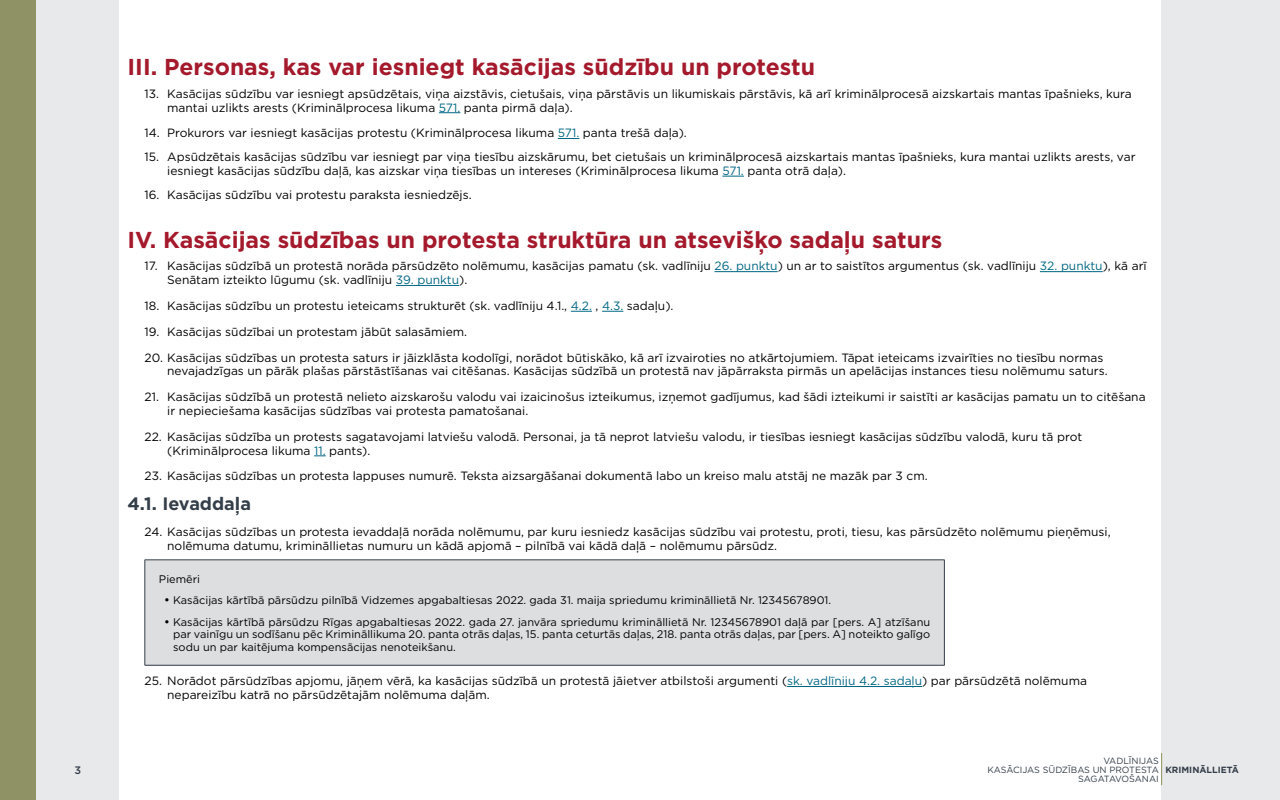
<style>
.page{position:relative;width:1280px;height:800px;background:#fff}
.page>*{position:absolute;margin:0;border:0;box-sizing:border-box;transform-origin:0 0}
._1_limenis_virsrakst{font:700 23px "Gotham";color:#a5192c}
._2_limenis_virsrakst{font:700 18px "Gotham";color:#343e49}
.t1{font:12px/13.8px "Gotham";color:#000}
.List_Paragraph{font:11px/12.7px "Gotham";color:#000;text-align:justify}
.t2{font:500 10.9px "Gotham";color:#343e49}
.t3{font:9px/9px "Gotham";letter-spacing:-.005em;color:#343e49;text-align:right}
.t4{font:700 9px "Gotham";color:#343e49}
.s1{color:#006684}
</style>
<div class="page">
<div style="left:0;top:0;width:119px;height:800px;background:#e8e9ea"></div>
<div style="left:0;top:0;width:36px;height:800px;background:#8f9265"></div>
<div style="left:1162px;top:0;width:118px;height:800px;background:#e8e9ea"></div>
<hr style="left:1161px;top:753px;width:1px;height:32px;background:#8f9265">
<svg style="left:439px;top:112px;width:21px;height:1px"></svg>
<svg style="left:558px;top:138px;width:21px;height:1px"></svg>
<svg style="left:722px;top:176px;width:22px;height:1px"></svg>
<hr style="left:715px;top:271px;width:63px;height:1px;background:#006684">
<hr style="left:1040px;top:271px;width:63px;height:1px;background:#006684">
<hr style="left:396px;top:285px;width:63px;height:1px;background:#006684">
<svg style="left:571px;top:311px;width:21px;height:1px"></svg>
<svg style="left:602px;top:311px;width:21px;height:1px"></svg>
<svg style="left:314px;top:456px;width:12px;height:1px"></svg>
<hr style="left:787px;top:686px;width:135px;height:1px;background:#006684">
<div style="left:145px;top:560px;width:799px;height:105px;background:#dddee0"></div>
<hr style="left:145px;top:560px;width:800px;height:1px;background:#343e49">
<hr style="left:145px;top:560px;width:1px;height:105px;background:#343e49">
<hr style="left:944px;top:560px;width:1px;height:105px;background:#343e49">
<hr style="left:145px;top:665px;width:800px;height:1px;background:#343e49">
<p class="_1_limenis_virsrakst" style="left:128px;top:52px;width:689px">III. Personas, kas var iesniegt kasācijas sūdzību un protestu</p>
<p class="t1" style="left:167px;top:86px;width:966px;text-indent:-23px">13. Kasācijas sūdzību var iesniegt apsūdzētais, viņa aizstāvis, cietušais, viņa pārstāvis un likumiskais pārstāvis, kā arī kriminālprocesā aizskartais mantas īpašnieks, kura mantai uzlikts arests (Kriminālprocesa likuma <span class="s1">571.</span> panta pirmā daļa).</p>
<p class="t1" style="left:145px;top:126px;width:544px">14. Prokurors var iesniegt kasācijas protestu (Kriminālprocesa likuma <span class="s1">571.</span> panta trešā daļa).</p>
<p class="t1" style="left:167px;top:150px;width:970px;text-indent:-23px">15. Apsūdzētais kasācijas sūdzību var iesniegt par viņa tiesību aizskārumu, bet cietušais un kriminālprocesā aizskartais mantas īpašnieks, kura mantai uzlikts arests, var iesniegt kasācijas sūdzību daļā, kas aizskar viņa tiesības un intereses (Kriminālprocesa likuma <span class="s1">571.</span> panta otrā daļa).</p>
<p class="t1" style="left:145px;top:187px;width:329px">16. Kasācijas sūdzību vai protestu paraksta iesniedzējs.</p>
<p class="_1_limenis_virsrakst" style="left:128px;top:224px;width:816px">IV. Kasācijas sūdzības un protesta struktūra un atsevišķo sadaļu saturs</p>
<p class="t1" style="left:167px;top:259px;width:981px;text-indent:-23px">17. Kasācijas sūdzībā un protestā norāda pārsūdzēto nolēmumu, kasācijas pamatu (sk. vadlīniju <span class="s1">26. punktu</span>) un ar to saistītos argumentus (sk. vadlīniju <span class="s1">32. punktu</span>), kā arī<br>Senātam izteikto lūgumu (sk. vadlīniju <span class="s1">39. punktu</span>).</p>
<p class="t1" style="left:145px;top:299px;width:530px">18. Kasācijas sūdzību un protestu ieteicams strukturēt (sk. vadlīniju 4.1., <span class="s1">4.2.</span> , <span class="s1">4.3.</span> sadaļu).</p>
<p class="t1" style="left:145px;top:324px;width:324px">19. Kasācijas sūdzībai un protestam jābūt salasāmiem.</p>
<p class="t1" style="left:167px;top:350px;width:942px;text-indent:-23px">20. Kasācijas sūdzības un protesta saturs ir jāizklāsta kodolīgi, norādot būtiskāko, kā arī izvairoties no atkārtojumiem. Tāpat ieteicams izvairīties no tiesību normas nevajadzīgas un pārāk plašas pārstāstīšanas vai citēšanas. Kasācijas sūdzībā un protestā nav jāpārraksta pirmās un apelācijas instances tiesu nolēmumu saturs.</p>
<p class="t1" style="left:167px;top:390px;width:980px;text-indent:-23px">21. Kasācijas sūdzībā un protestā nelieto aizskarošu valodu vai izaicinošus izteikumus, izņemot gadījumus, kad šādi izteikumi ir saistīti ar kasācijas pamatu un to citēšana ir nepieciešama kasācijas sūdzības vai protesta pamatošanai.</p>
<p class="t1" style="left:167px;top:429px;width:917px;text-indent:-23px">22. Kasācijas sūdzība un protests sagatavojami latviešu valodā. Personai, ja tā neprot latviešu valodu, ir tiesības iesniegt kasācijas sūdzību valodā, kuru tā prot (Kriminālprocesa likuma <span class="s1">11.</span> pants).</p>
<p class="t1" style="left:145px;top:469px;width:785px">23. Kasācijas sūdzības un protesta lappuses numurē. Teksta aizsargāšanai dokumentā labo un kreiso malu atstāj ne mazāk par 3 cm.</p>
<p class="_2_limenis_virsrakst" style="left:128px;top:492px;width:125px">4.1. Ievaddaļa</p>
<p class="t1" style="left:167px;top:524px;width:945px;text-indent:-23px">24. Kasācijas sūdzības un protesta ievaddaļā norāda nolēmumu, par kuru iesniedz kasācijas sūdzību vai protestu, proti, tiesu, kas pārsūdzēto nolēmumu pieņēmusi, nolēmuma datumu, krimināllietas numuru un kādā apjomā – pilnībā vai kādā daļā – nolēmumu pārsūdz.</p>
<p class="List_Paragraph" style="left:159px;top:572px;width:43px">Piemēri</p>
<p class="List_Paragraph" style="left:165px;top:594px;width:668px">• Kasācijas kārtībā pārsūdzu pilnībā Vidzemes apgabaltiesas 2022. gada 31. maija spriedumu krimināllietā Nr. 12345678901.</p>
<p class="List_Paragraph" style="left:173px;top:615px;width:759px;text-indent:-9px">• Kasācijas kārtībā pārsūdzu Rīgas apgabaltiesas 2022. gada 27. janvāra spriedumu krimināllietā Nr. 12345678901 daļā par [pers. A] atzīšanu par vainīgu un sodīšanu pēc Krimināllikuma 20. panta otrās daļas, 15. panta ceturtās daļas, 218. panta otrās daļas, par [pers. A] noteikto galīgo sodu un par kaitējuma kompensācijas nenoteikšanu.</p>
<p class="t1" style="left:167px;top:674px;width:921px;text-indent:-23px">25. Norādot pārsūdzības apjomu, jāņem vērā, ka kasācijas sūdzībā un protestā jāietver atbilstoši argumenti (<span class="s1">sk. vadlīniju 4.2. sadaļu</span>) par pārsūdzētā nolēmuma nepareizību katrā no pārsūdzētajām nolēmuma daļām.</p>
<p class="t3" style="left:988px;top:756px;width:173px">VADLĪNIJAS<br>KASĀCIJAS SŪDZĪBAS UN PROTESTA<br>SAGATAVOŠANAI</p>
<p class="t2" style="left:75px;top:763px;width:8px">3</p>
<p class="t4" style="left:1165px;top:764px;width:75px">KRIMINĀLLIETĀ</p>
</div>
